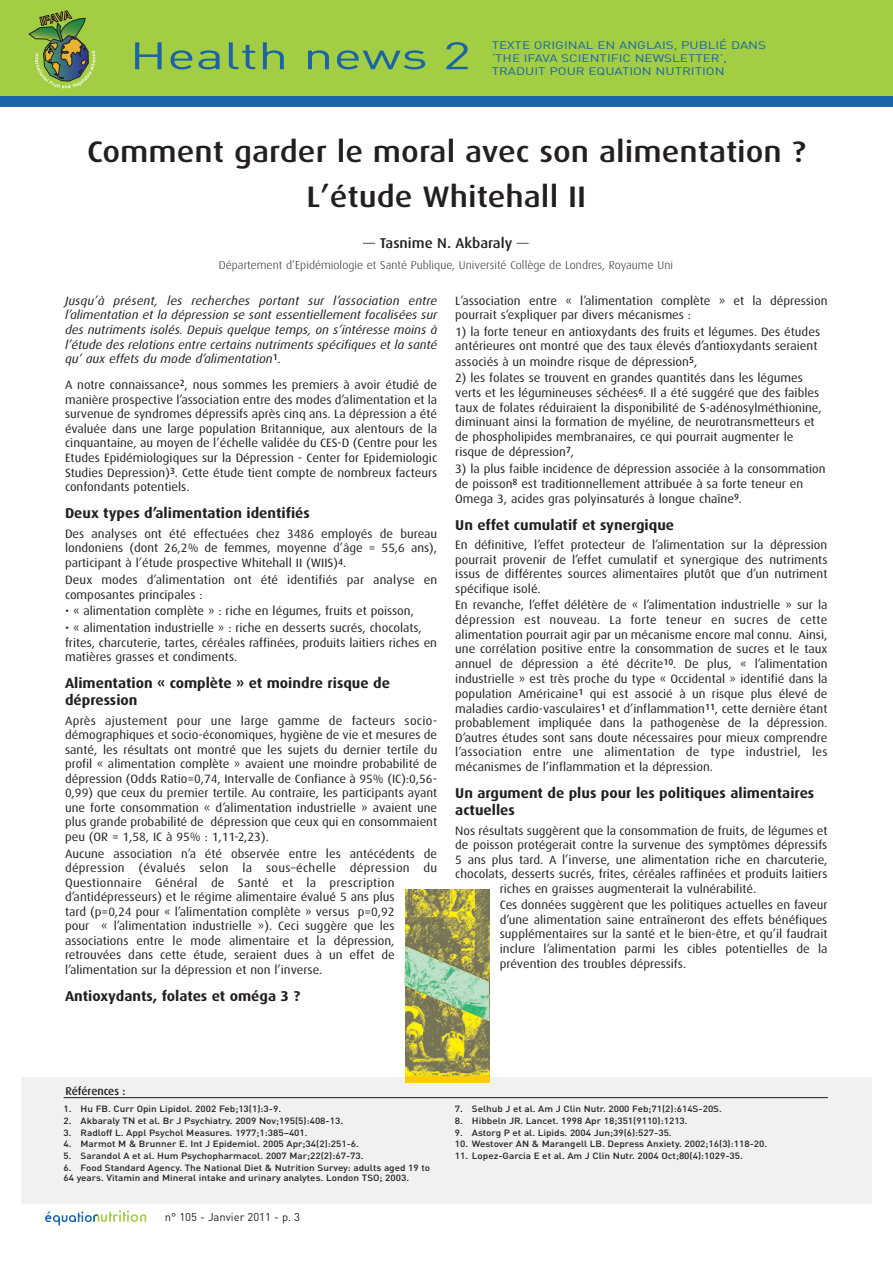
<style>
.page{position:relative;width:893px;height:1263px;background:#fff}
.page>*{position:absolute;margin:0;border:0;box-sizing:border-box;transform-origin:0 0}
.t1{font:37.8px "DIN";color:#1a64a7;scale:1.43 1}
.t2{font:500 29.7px/44.7px "Dax";color:#231f20;text-align:center;scale:1.11 1}
.t3{font:700 14.25px/17.1px "Dax";color:#231f20;scale:1.05 1}
.t4{font:500 14.25px "Dax";color:#231f20;scale:1.05 1}
.t5{font:12.15px/14.5px "Dax";color:#231f20;scale:1.05 1}
.t6{font:italic 12.15px/14.5px "Dax";color:#231f20;text-align:justify;scale:1.05 1}
.t7{font:300 11.4px "Dax";color:#231f20;scale:1.05 1}
.t8{font:500 11.4px "Dax";letter-spacing:-.005em;color:#231f20}
.t9{font:11.25px "DIN";color:#231f20}
.t10{font:10.8px/12.9px "DIN";color:#1a64a7;scale:1.25 1}
.t11{font:500 9px/10.8px "DIN";color:#231f20;scale:1.1 1}
.s1{font-weight:400}
.s2{font-style:normal}
</style>
<div class="page">
<div style="left:0;top:0;width:892px;height:96px;background:#a3cd42"></div>
<div style="left:0;top:96px;width:892px;height:10px;background:#1a64a7"></div>
<svg style="left:45px;top:1210px;width:101px;height:16px"></svg>
<div style="left:21px;top:1078px;width:850px;height:126px;background:#f1f1f2"></div>
<hr style="left:64px;top:1097px;width:764px;height:1px;background:#231f20">
<svg style="left:28px;top:10px;width:67px;height:78px"></svg>
<div style="left:405px;top:889px;width:84px;height:194px;background:#ffcb04"></div>
<img style="left:405px;top:889px;width:84px;height:186px">
<img style="left:404px;top:946px;width:85px;height:75px">
<h1 class="t1" style="left:130px;top:42px;width:240px">Health news 2</h1>
<p class="t10" style="left:492px;top:40px;width:221px">TEXTE ORIGINAL EN ANGLAIS, PUBLIÉ DANS ‘THE IFAVA SCIENTIFIC NEWSLETTER’,<br>TRADUIT POUR EQUATION NUTRITION</p>
<h2 class="t2" style="left:87px;top:132px;width:649px">Comment garder le moral avec son alimentation ?<br>L’étude Whitehall II</h2>
<p class="t4" style="left:363px;top:237px;width:159px"><span class="s1">—</span> Tasnime N. Akbaraly <span class="s1">—</span></p>
<p class="t7" style="left:219px;top:260px;width:434px">Département d’Epidémiologie et Santé Publique, Université Collège de Londres, Royaume Uni</p>
<p class="t6" style="left:65px;top:295px;width:356px">Jusqu’à présent, les recherches portant sur l’association entre l’alimentation et la dépression se sont essentiellement focalisées sur des nutriments isolés. Depuis quelque temps, on s’intéresse moins à l’étude des relations entre certains nutriments spécifiques et la santé qu’ aux effets du mode d’alimentation<sup>1</sup><span class="s2">.</span></p>
<p class="t5" style="left:65px;top:378px;width:356px;text-align:justify">A notre connaissance<sup>2</sup>, nous sommes les premiers à avoir étudié de manière prospective l’association entre des modes d’alimentation et la survenue de syndromes dépressifs après cinq ans. La dépression a été évaluée dans une large population Britannique, aux alentours de la cinquantaine, au moyen de l’échelle validée du CES-D (Centre pour les Etudes Epidémiologiques sur la Dépression - Center for Epidemiologic Studies Depression)<sup>3</sup>. Cette étude tient compte de nombreux facteurs confondants potentiels.</p>
<p class="t3" style="left:65px;top:505px;width:235px">Deux types d’alimentation identifiés</p>
<p class="t5" style="left:65px;top:527px;width:356px;text-align:justify">Des analyses ont été effectuées chez 3486 employés de bureau londoniens (dont 26,2% de femmes, moyenne d’âge = 55,6 ans), participant à l’étude prospective Whitehall II (WIIS)<sup>4</sup>.</p>
<p class="t5" style="left:65px;top:573px;width:356px">Deux modes d’alimentation ont été identifiés par analyse en composantes principales :</p>
<p class="t5" style="left:65px;top:605px;width:334px">• « alimentation complète » : riche en légumes, fruits et poisson,</p>
<p class="t5" style="left:65px;top:621px;width:356px">• « alimentation industrielle » : riche en desserts sucrés, chocolats, frites, charcuterie, tartes, céréales raffinées, produits laitiers riches en matières grasses et condiments.</p>
<p class="t3" style="left:65px;top:675px;width:311px">Alimentation « complète » et moindre risque de dépression</p>
<p class="t5" style="left:65px;top:714px;width:356px;text-align:justify">Après ajustement pour une large gamme de facteurs socio&shy;démographiques et socio-économiques, hygiène de vie et mesures de santé, les résultats ont montré que les sujets du dernier tertile du profil « alimentation complète » avaient une moindre probabilité de dépression (Odds Ratio=0,74, Intervalle de Confiance à 95% (IC):0,56- 0,99) que ceux du premier tertile. Au contraire, les participants ayant une forte consommation « d’alimentation industrielle » avaient une plus grande probabilité de dépression que ceux qui en consommaient peu (OR = 1,58, IC à 95% : 1,11-2,23).</p>
<p class="t5" style="left:65px;top:847px;width:356px">Aucune association n’a été observée entre les antécédents de dépression (évalués selon la sous–échelle dépression du Questionnaire Général de Santé et la prescription d’antidépresseurs) et le régime alimentaire évalué 5 ans plus<br>tard (p=0,24 pour « l’alimentation complète » versus p=0,92<br>pour « l’alimentation industrielle »). Ceci suggère que les associations entre le mode alimentaire et la dépression, retrouvées dans cette étude, seraient dues à un effet de l’alimentation sur la dépression et non l’inverse.</p>
<p class="t3" style="left:65px;top:988px;width:225px">Antioxydants, folates et oméga 3 ?</p>
<p class="t5" style="left:455px;top:294px;width:356px">L’association entre « l’alimentation complète » et la dépression pourrait s’expliquer par divers mécanismes :</p>
<p class="t5" style="left:455px;top:325px;width:349px">1) la forte teneur en antioxydants des fruits et légumes. Des études antérieures ont montré que des taux élevés d’antioxydants seraient associés à un moindre risque de dépression<sup>5</sup>,</p>
<p class="t5" style="left:455px;top:371px;width:351px">2) les folates se trouvent en grandes quantités dans les légumes verts et les légumineuses séchées<sup>6</sup>. Il a été suggéré que des faibles taux de folates réduiraient la disponibilité de S-adénosylméthionine, diminuant ainsi la formation de myéline, de neurotransmetteurs et de phospholipides membranaires, ce qui pourrait augmenter le risque de dépression<sup>7</sup>,</p>
<p class="t5" style="left:455px;top:462px;width:354px;line-height:15px">3) la plus faible incidence de dépression associée à la consommation de poisson<sup>8</sup> est traditionnellement attribuée à sa forte teneur en<br>Omega 3, acides gras polyinsaturés à longue chaîne<sup>9</sup>.</p>
<p class="t3" style="left:455px;top:517px;width:210px">Un effet cumulatif et synergique</p>
<p class="t5" style="left:455px;top:539px;width:356px;text-align:justify">En définitive, l’effet protecteur de l’alimentation sur la dépression pourrait provenir de l’effet cumulatif et synergique des nutriments issus de différentes sources alimentaires plutôt que d’un nutriment spécifique isolé.</p>
<p class="t5" style="left:455px;top:599px;width:356px;text-align:justify">En revanche, l’effet délétère de « l’alimentation industrielle » sur la dépression est nouveau. La forte teneur en sucres de cette alimentation pourrait agir par un mécanisme encore mal connu. Ainsi, une corrélation positive entre la consommation de sucres et le taux annuel de dépression a été décrite<sup>10</sup>. De plus, « l’alimentation industrielle » est très proche du type « Occidental » identifié dans la population Américaine<sup>1</sup> qui est associé à un risque plus élevé de maladies cardio-vasculaires<sup>1</sup> et d’inflammation<sup>11</sup>, cette dernière étant probablement impliquée dans la pathogenèse de la dépression.<br>D’autres études sont sans doute nécessaires pour mieux comprendre l’association entre une alimentation de type industriel, les mécanismes de l’inflammation et la dépression.</p>
<p class="t3" style="left:455px;top:785px;width:343px">Un argument de plus pour les politiques alimentaires actuelles</p>
<p class="t5" style="left:455px;top:824px;width:356px">Nos résultats suggèrent que la consommation de fruits, de légumes et</p>
<p class="t5" style="left:455px;top:838px;width:356px">de poisson protégerait contre la survenue des symptômes dépressifs</p>
<p class="t5" style="left:455px;top:853px;width:356px">5 ans plus tard. A l’inverse, une alimentation riche en charcuterie,</p>
<p class="t5" style="left:455px;top:867px;width:356px">chocolats, desserts sucrés, frites, céréales raffinées et produits laitiers</p>
<p class="t5" style="left:500px;top:882px;width:246px">riches en graisses augmenterait la vulnérabilité.</p>
<p class="t5" style="left:500px;top:899px;width:314px;text-align:justify">Ces données suggèrent que les politiques actuelles en faveur d’une alimentation saine entraîneront des effets bénéfiques supplémentaires sur la santé et le bien-être, et qu’il faudrait inclure l’alimentation parmi les cibles potentielles de la prévention des troubles dépressifs.</p>
<p class="t8" style="left:66px;top:1086px;width:62px">Références :</p>
<p class="t11" style="left:64px;top:1105px;width:199px">1. Hu FB. Curr Opin Lipidol. 2002 Feb;13(1):3-9.</p>
<p class="t11" style="left:64px;top:1116px;width:256px">2. Akbaraly TN et al. Br J Psychiatry. 2009 Nov;195(5):408-13.</p>
<p class="t11" style="left:64px;top:1128px;width:223px">3. Radloff L. Appl Psychol Measures. 1977;1:385–401.</p>
<p class="t11" style="left:64px;top:1140px;width:270px">4. Marmot M &amp; Brunner E. Int J Epidemiol. 2005 Apr;34(2):251-6.</p>
<p class="t11" style="left:64px;top:1151px;width:274px">5. Sarandol A et al. Hum Psychopharmacol. 2007 Mar;22(2):67-73.</p>
<p class="t11" style="left:64px;top:1163px;width:335px">6. Food Standard Agency. The National Diet &amp; Nutrition Survey: adults aged 19 to<br>64 years. Vitamin and Mineral intake and urinary analytes. London TSO; 2003.</p>
<p class="t9" style="left:165px;top:1213px;width:137px">n° 105 - Janvier 2011 - p. 3</p>
<p class="t11" style="left:455px;top:1105px;width:244px">7. Selhub J et al. Am J Clin Nutr. 2000 Feb;71(2):614S-20S.</p>
<p class="t11" style="left:455px;top:1116px;width:213px">8. Hibbeln JR. Lancet. 1998 Apr 18;351(9110):1213.</p>
<p class="t11" style="left:455px;top:1128px;width:199px">9. Astorg P et al. Lipids. 2004 Jun;39(6):527-35.</p>
<p class="t11" style="left:455px;top:1140px;width:285px">10. Westover AN &amp; Marangell LB. Depress Anxiety. 2002;16(3):118-20.</p>
<p class="t11" style="left:455px;top:1151px;width:263px">11. Lopez-Garcia E et al. Am J Clin Nutr. 2004 Oct;80(4):1029-35.</p>
</div>
